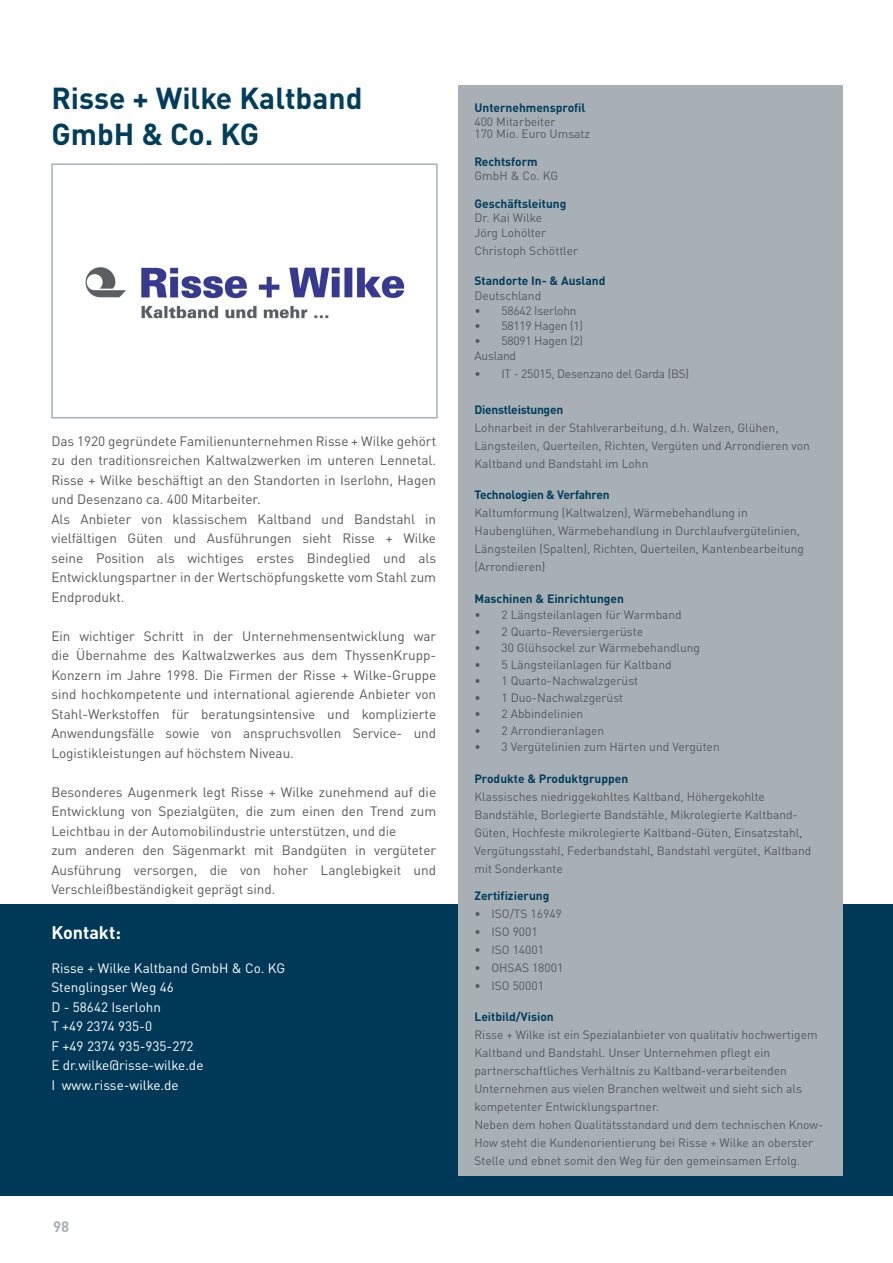
<style>
.page{position:relative;width:893px;height:1263px;background:#fff}
.page>*{position:absolute;margin:0;border:0;box-sizing:border-box;transform-origin:0 0}
.Absatzformat_2{font:700 30px/36px "DINOT";color:#003e5d}
.t1{font:700 18px "DINOT";color:#fff}
.t2{font:700 15px "DINOT";color:#a8b0b6}
.t3{font:13.5px/19.5px "DINOT";color:#57585a;text-align:justify}
.t4{font:13.5px "DINOT";color:#fff}
.t5{font:12px/18px "DINOT";color:#57585a}
.t6{font:700 12px "DINOT";color:#003e5d}
.t7{font:12px "DINOT";letter-spacing:-.02em;color:#57585a}
.t8{font:700 12px "DINOT";letter-spacing:-.02em;color:#003e5d}
</style>
<div class="page">
<div style="left:0;top:905px;width:893px;height:291px;background:#003958"></div>
<div style="left:458px;top:85px;width:384px;height:1091px;background:#a8b0b6"></div>
<img style="left:86px;top:268px;width:317px;height:51px">
<div style="left:51px;top:163px;width:387px;height:255px;border:2px solid #a8b0b6"></div>
<p class="Absatzformat_2" style="left:51px;top:79px;width:313px">Risse + Wilke Kaltband<br>GmbH &amp; Co. KG</p>
<p class="t3" style="left:51px;top:431px;width:386px">Das 1920 gegründete Familienunternehmen Risse + Wilke gehört zu den traditionsreichen Kaltwalzwerken im unteren Lennetal.<br>Risse + Wilke beschäftigt an den Standorten in Iserlohn, Hagen und Desenzano ca. 400 Mitarbeiter.</p>
<p class="t3" style="left:51px;top:509px;width:386px">Als Anbieter von klassischem Kaltband und Bandstahl in vielfältigen Güten und Ausführungen sieht Risse + Wilke seine Position als wichtiges erstes Bindeglied und als Entwicklungspartner in der Wertschöpfungskette vom Stahl zum Endprodukt.</p>
<p class="t3" style="left:51px;top:626px;width:386px">Ein wichtiger Schritt in der Unternehmensentwicklung war die Übernahme des Kaltwalzwerkes aus dem ThyssenKrupp-Konzern im Jahre 1998. Die Firmen der Risse + Wilke-Gruppe sind hochkompetente und international agierende Anbieter von Stahl-Werkstoffen für beratungsintensive und komplizierte Anwendungsfälle sowie von anspruchsvollen Service- und Logistikleistungen auf höchstem Niveau.</p>
<p class="t3" style="left:51px;top:782px;width:386px">Besonderes Augenmerk legt Risse + Wilke zunehmend auf die Entwicklung von Spezialgüten, die zum einen den Trend zum Leichtbau in der Automobilindustrie unterstützen, und die</p>
<p class="t3" style="left:51px;top:840px;width:386px">zum anderen den Sägenmarkt mit Bandgüten in vergüteter Ausführung versorgen, die von hoher Langlebigkeit und Verschleißbeständigkeit geprägt sind.</p>
<p class="t1" style="left:51px;top:920px;width:71px">Kontakt:</p>
<p class="t4" style="left:51px;top:959px;width:235px">Risse + Wilke Kaltband GmbH &amp; Co. KG</p>
<p class="t4" style="left:51px;top:979px;width:124px">Stenglingser Weg 46</p>
<p class="t4" style="left:51px;top:998px;width:111px">D - 58642 Iserlohn</p>
<p class="t4" style="left:51px;top:1018px;width:102px">T +49 2374 935-0</p>
<p class="t4" style="left:51px;top:1037px;width:144px">F +49 2374 935-935-272</p>
<p class="t4" style="left:51px;top:1057px;width:154px">E dr.wilke@risse-wilke.de</p>
<p class="t4" style="left:51px;top:1076px;width:129px">I www.risse-wilke.de</p>
<p class="t2" style="left:53px;top:1217px;width:18px">98</p>
<p class="t6" style="left:474px;top:100px;width:113px">Unternehmensprofil</p>
<p class="t5" style="left:474px;top:112px;width:83px">400 Mitarbeiter</p>
<p class="t5" style="left:474px;top:124px;width:117px">170 Mio. Euro Umsatz</p>
<p class="t6" style="left:474px;top:154px;width:65px">Rechtsform</p>
<p class="t5" style="left:474px;top:166px;width:85px">GmbH &amp; Co. KG</p>
<p class="t6" style="left:474px;top:196px;width:93px">Geschäftsleitung</p>
<p class="t5" style="left:474px;top:208px;width:69px">Dr. Kai Wilke</p>
<p class="t5" style="left:474px;top:223px;width:73px">Jörg Lohölter</p>
<p class="t5" style="left:474px;top:241px;width:105px">Christoph Schöttler</p>
<p class="t6" style="left:474px;top:273px;width:133px">Standorte In- &amp; Ausland</p>
<p class="t5" style="left:474px;top:286px;width:68px">Deutschland</p>
<p class="t7" style="left:474px;top:303px;width:104px">• 58642 Iserlohn</p>
<p class="t7" style="left:474px;top:318px;width:110px">• 58119 Hagen (1)</p>
<p class="t7" style="left:474px;top:333px;width:110px">• 58091 Hagen (2)</p>
<p class="t7" style="left:474px;top:348px;width:43px">Ausland</p>
<p class="t7" style="left:474px;top:366px;width:216px">• IT - 25015, Desenzano del Garda (BS)</p>
<p class="t8" style="left:474px;top:402px;width:90px">Dienstleistungen</p>
<p class="t5" style="left:474px;top:418px;width:337px">Lohnarbeit in der Stahlverarbeitung, d.h. Walzen, Glühen,<br>Längsteilen, Querteilen, Richten, Vergüten und Arrondieren von<br>Kaltband und Bandstahl im Lohn</p>
<p class="t8" style="left:474px;top:487px;width:137px">Technologien &amp; Verfahren</p>
<p class="t5" style="left:474px;top:504px;width:331px">Kaltumformung (Kaltwalzen), Wärmebehandlung in Haubenglühen, Wärmebehandlung in Durchlaufvergütelinien, Längsteilen (Spalten), Richten, Querteilen, Kantenbearbeitung (Arrondieren)</p>
<p class="t6" style="left:474px;top:591px;width:151px">Maschinen &amp; Einrichtungen</p>
<p class="t5" style="left:474px;top:606px;width:209px">• 2 Längsteilanlagen für Warmband</p>
<p class="t5" style="left:474px;top:622px;width:170px">• 2 Quarto-Reversiergerüste</p>
<p class="t5" style="left:474px;top:639px;width:227px">• 30 Glühsockel zur Wärmebehandlung</p>
<p class="t5" style="left:474px;top:655px;width:199px">• 5 Längsteilanlagen für Kaltband</p>
<p class="t5" style="left:474px;top:672px;width:165px">• 1 Quarto-Nachwalzgerüst</p>
<p class="t5" style="left:474px;top:688px;width:150px">• 1 Duo-Nachwalzgerüst</p>
<p class="t5" style="left:474px;top:705px;width:110px">• 2 Abbindelinien</p>
<p class="t5" style="left:474px;top:721px;width:131px">• 2 Arrondieranlagen</p>
<p class="t5" style="left:474px;top:738px;width:247px">• 3 Vergütelinien zum Härten und Vergüten</p>
<p class="t6" style="left:474px;top:771px;width:155px">Produkte &amp; Produktgruppen</p>
<p class="t5" style="left:474px;top:787px;width:292px">Klassisches niedriggekohltes Kaltband, Höhergekohlte</p>
<p class="t5" style="left:474px;top:805px;width:325px">Bandstähle, Borlegierte Bandstähle, Mikrolegierte Kaltband-</p>
<p class="t5" style="left:474px;top:823px;width:329px">Güten, Hochfeste mikrolegierte Kaltband-Güten, Einsatzstahl,</p>
<p class="t5" style="left:474px;top:841px;width:338px">Vergütungsstahl, Federbandstahl, Bandstahl vergütet, Kaltband mit Sonderkante</p>
<p class="t6" style="left:474px;top:888px;width:77px">Zertifizierung</p>
<p class="t5" style="left:474px;top:904px;width:89px">• ISO/TS 16949</p>
<p class="t5" style="left:474px;top:922px;width:65px">• ISO 9001</p>
<p class="t5" style="left:474px;top:940px;width:71px">• ISO 14001</p>
<p class="t5" style="left:474px;top:958px;width:90px">• OHSAS 18001</p>
<p class="t5" style="left:474px;top:976px;width:71px">• ISO 50001</p>
<p class="t6" style="left:474px;top:1009px;width:81px">Leitbild/Vision</p>
<p class="t5" style="left:474px;top:1026px;width:345px">Risse + Wilke ist ein Spezialanbieter von qualitativ hochwertigem Kaltband und Bandstahl. Unser Unternehmen pflegt ein partnerschaftliches Verhältnis zu Kaltband-verarbeitenden Unternehmen aus vielen Branchen weltweit und sieht sich als kompetenter Entwicklungspartner.</p>
<p class="t5" style="left:474px;top:1116px;width:350px">Neben dem hohen Qualitätsstandard und dem technischen Know-<br>How steht die Kundenorientierung bei Risse + Wilke an oberster<br>Stelle und ebnet somit den Weg für den gemeinsamen Erfolg.</p>
</div>
